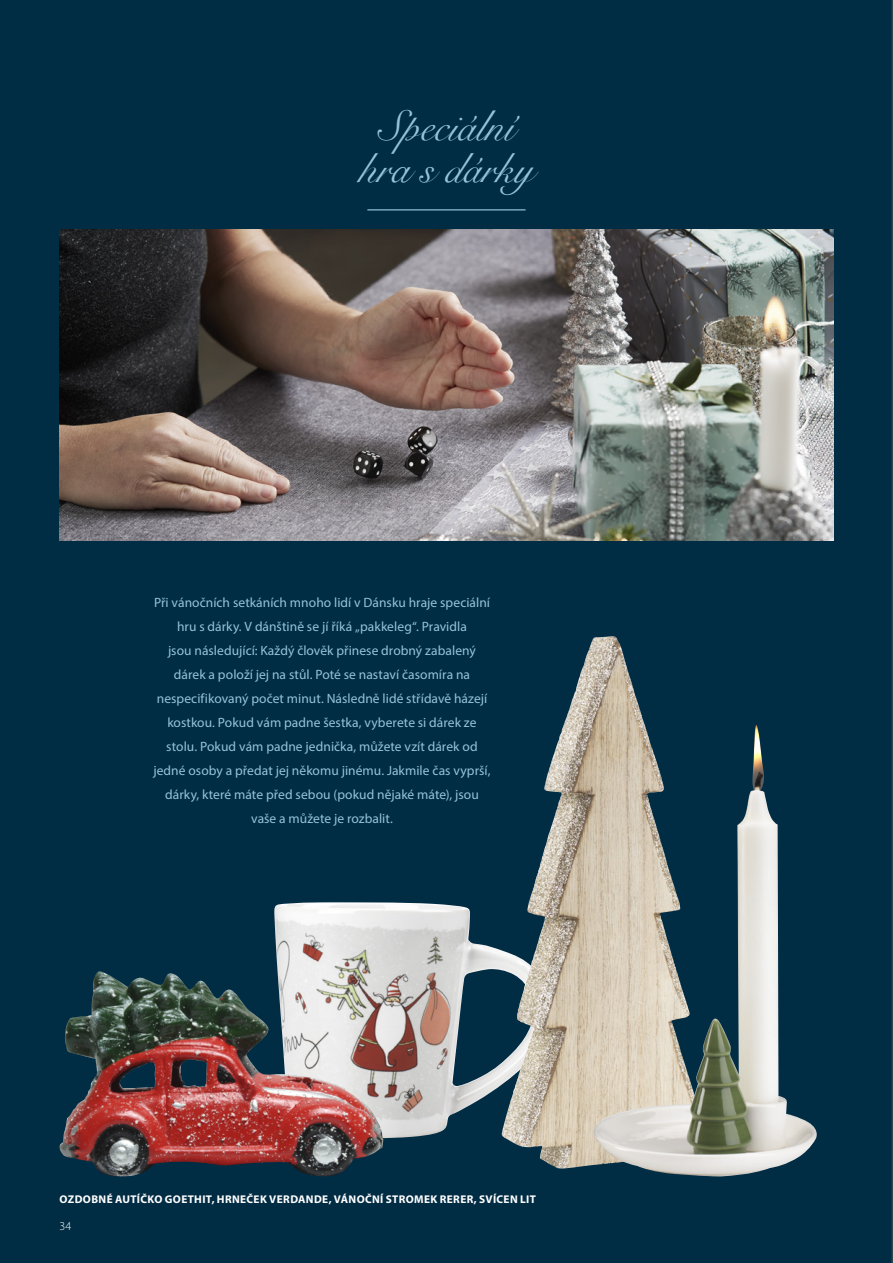
<style>
.page{position:relative;width:893px;height:1263px;background:#002c44}
.page>*{position:absolute;margin:0;border:0;box-sizing:border-box;transform-origin:0 0}
.Handwritten_headline{font:42px "Snell Roundhand";color:#94c3da}
.Intro_txt{font:13.5px/24px "Myriad Pro";letter-spacing:.005em;color:#94c3da;text-align:center}
.t1{font:300 12px "Myriad Pro";color:#fff}
.Promotiondescriptio{font:700 11.25px "Myriad Pro";letter-spacing:.03em;color:#fff}
</style>
<div class="page">
<img style="left:274px;top:902px;width:277px;height:236px">
<img style="left:60px;top:230px;width:773px;height:310px">
<hr style="left:367px;top:209px;width:159px;height:1px;background:#94c3da">
<img style="left:527px;top:636px;width:86px;height:277px">
<img style="left:59px;top:971px;width:324px;height:206px">
<img style="left:592px;top:725px;width:225px;height:452px">
<img style="left:191px;top:1108px;width:41px;height:28px">
<img style="left:347px;top:933px;width:42px;height:28px">
<img style="left:592px;top:859px;width:41px;height:29px">
<img style="left:700px;top:1093px;width:41px;height:28px">
<p class="Handwritten_headline" style="left:379px;top:93px;width:137px">Speciální</p>
<p class="Handwritten_headline" style="left:359px;top:135px;width:176px">hra s dárky</p>
<p class="Intro_txt" style="left:153px;top:590px;width:339px">Při vánočních setkáních mnoho lidí v Dánsku hraje speciální hru s dárky. V dánštině se jí říká „pakkeleg“. Pravidla<br>jsou následující: Každý člověk přinese drobný zabalený dárek a položí jej na stůl. Poté se nastaví časomíra na nespecifikovaný počet minut. Následně lidé střídavě házejí kostkou. Pokud vám padne šestka, vyberete si dárek ze stolu. Pokud vám padne jednička, můžete vzít dárek od jedné osoby a předat jej někomu jinému. Jakmile čas vyprší, dárky, které máte před sebou (pokud nějaké máte), jsou vaše a můžete je rozbalit.</p>
<p class="Promotiondescriptio" style="left:60px;top:1192px;width:478px">OZDOBNÉ AUTÍČKO GOETHIT, HRNEČEK VERDANDE, VÁNOČNÍ STROMEK RERER, SVÍCEN LIT</p>
<p class="t1" style="left:60px;top:1219px;width:13px">34</p>
</div>
